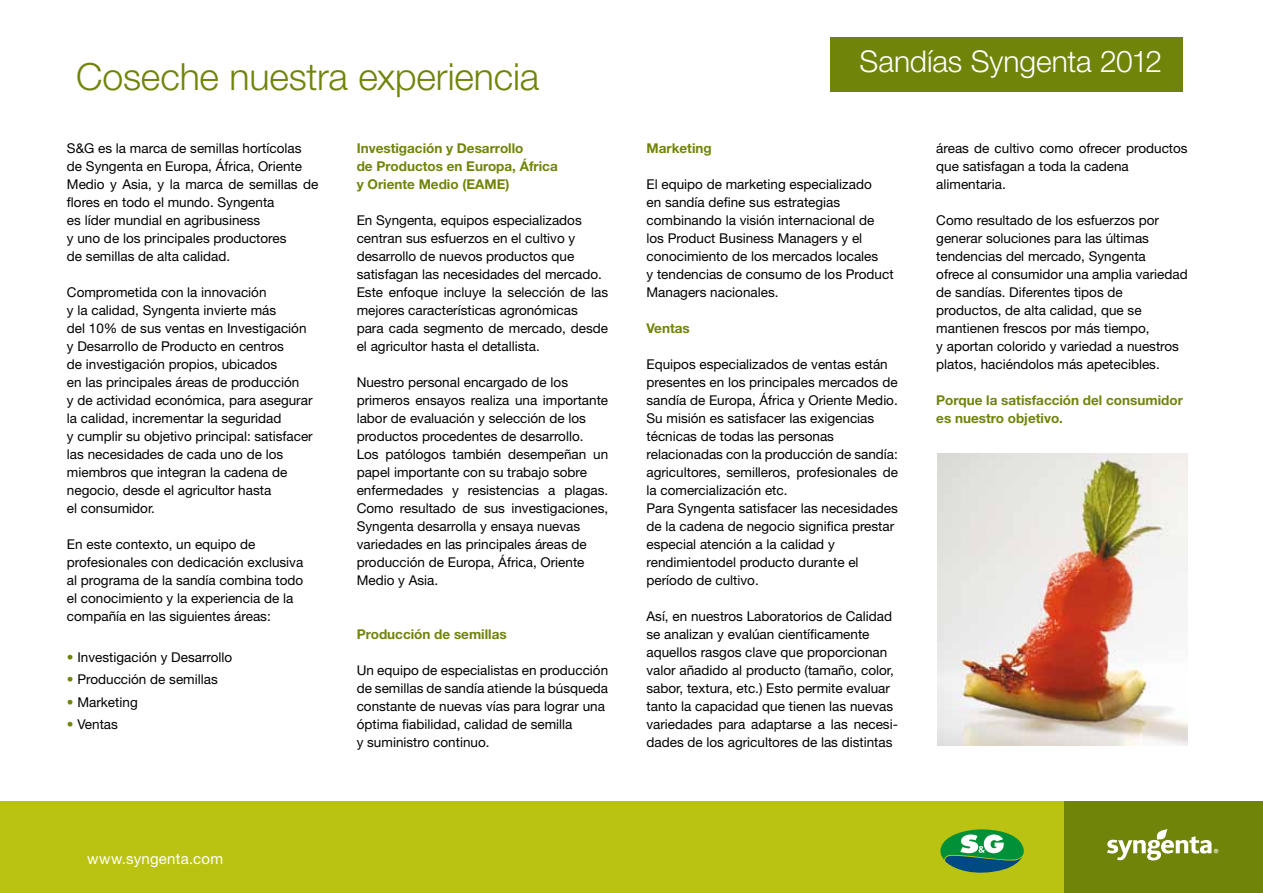
<style>
.page{position:relative;width:1263px;height:893px;background:#fff}
.page>*{position:absolute;margin:0;border:0;box-sizing:border-box;transform-origin:0 0}
.t1{font:300 37.5px "Helvetica Neue LT Std";letter-spacing:-.005em;color:#71840a}
.t2{font:300 30px "Helvetica Neue LT Std";letter-spacing:-.005em;color:#fff}
.t3{font:15px "Helvetica Neue LT Std";letter-spacing:.02em;color:#fff}
.t4{font:13.5px/18px "Helvetica Neue LT Std";color:#000}
.t5{font:700 13.5px/18px "Helvetica Neue LT Std";color:#71840a}
.s1{color:#71840a}
</style>
<div class="page">
<div style="left:0;top:801px;width:1263px;height:92px;background:#bac312"></div>
<div style="left:1064px;top:801px;width:199px;height:92px;background:#71840a"></div>
<div style="left:830px;top:37px;width:353px;height:54px;background:#71840a"></div>
<svg style="left:1107px;top:829px;width:111px;height:31px"></svg>
<svg style="left:940px;top:829px;width:84px;height:44px"></svg>
<img style="left:937px;top:453px;width:250px;height:293px">
<h1 class="t1" style="left:76px;top:54px;width:464px">Coseche nuestra experiencia</h1>
<p class="t4" style="left:67px;top:139px;width:253px">S&amp;G es la marca de semillas hortícolas de Syngenta en Europa, África, Oriente Medio y Asia, y la marca de semillas de flores en todo el mundo. Syngenta<br>es líder mundial en agribusiness<br>y uno de los principales productores<br>de semillas de alta calidad.</p>
<p class="t4" style="left:67px;top:283px;width:247px">Comprometida con la innovación<br>y la calidad, Syngenta invierte más<br>del 10% de sus ventas en Investigación y Desarrollo de Producto en centros<br>de investigación propios, ubicados<br>en las principales áreas de producción<br>y de actividad económica, para asegurar la calidad, incrementar la seguridad<br>y cumplir su objetivo principal: satisfacer las necesidades de cada uno de los miembros que integran la cadena de negocio, desde el agricultor hasta<br>el consumidor.</p>
<p class="t4" style="left:67px;top:535px;width:238px">En este contexto, un equipo de profesionales con dedicación exclusiva al programa de la sandía combina todo el conocimiento y la experiencia de la compañía en las siguientes áreas:</p>
<p class="t4" style="left:67px;top:648px;width:167px"><span class="s1">•</span> Investigación y Desarrollo</p>
<p class="t4" style="left:67px;top:670px;width:152px"><span class="s1">•</span> Producción de semillas</p>
<p class="t4" style="left:67px;top:693px;width:72px"><span class="s1">•</span> Marketing</p>
<p class="t4" style="left:67px;top:715px;width:53px"><span class="s1">•</span> Ventas</p>
<p class="t5" style="left:357px;top:139px;width:203px">Investigación y Desarrollo<br>de Productos en Europa, África y Oriente Medio (EAME)</p>
<p class="t4" style="left:357px;top:211px;width:253px">En Syngenta, equipos especializados centran sus esfuerzos en el cultivo y desarrollo de nuevos productos que satisfagan las necesidades del mercado.<br>Este enfoque incluye la selección de las mejores características agronómicas<br>para cada segmento de mercado, desde el agricultor hasta el detallista.</p>
<p class="t4" style="left:357px;top:373px;width:253px">Nuestro personal encargado de los primeros ensayos realiza una importante labor de evaluación y selección de los productos procedentes de desarrollo.<br>Los patólogos también desempeñan un papel importante con su trabajo sobre enfermedades y resistencias a plagas.<br>Como resultado de sus investigaciones, Syngenta desarrolla y ensaya nuevas variedades en las principales áreas de producción de Europa, África, Oriente Medio y Asia.</p>
<p class="t5" style="left:357px;top:625px;width:151px">Producción de semillas</p>
<p class="t4" style="left:357px;top:661px;width:253px">Un equipo de especialistas en producción de semillas de sandía atiende la búsqueda constante de nuevas vías para lograr una óptima fiabilidad, calidad de semilla<br>y suministro continuo.</p>
<h2 class="t2" style="left:860px;top:43px;width:304px">Sandías Syngenta 2012</h2>
<p class="t5" style="left:646px;top:139px;width:67px">Marketing</p>
<p class="t4" style="left:646px;top:175px;width:249px">El equipo de marketing especializado<br>en sandía define sus estrategias combinando la visión internacional de los Product Business Managers y el conocimiento de los mercados locales<br>y tendencias de consumo de los Product Managers nacionales.</p>
<p class="t5" style="left:646px;top:319px;width:45px">Ventas</p>
<p class="t4" style="left:646px;top:355px;width:253px">Equipos especializados de ventas están presentes en los principales mercados de sandía de Europa, África y Oriente Medio.<br>Su misión es satisfacer las exigencias técnicas de todas las personas relacionadas con la producción de sandía: agricultores, semilleros, profesionales de la comercialización etc.<br>Para Syngenta satisfacer las necesidades de la cadena de negocio significa prestar especial atención a la calidad y rendimientodel producto durante el período de cultivo.</p>
<p class="t4" style="left:646px;top:607px;width:253px">Así, en nuestros Laboratorios de Calidad se analizan y evalúan científicamente aquellos rasgos clave que proporcionan valor añadido al producto (tamaño, color, sabor, textura, etc.) Esto permite evaluar tanto la capacidad que tienen las nuevas variedades para adaptarse a las necesi&shy;dades de los agricultores de las distintas</p>
<p class="t4" style="left:936px;top:139px;width:253px">áreas de cultivo como ofrecer productos que satisfagan a toda la cadena alimentaria.</p>
<p class="t4" style="left:936px;top:211px;width:253px">Como resultado de los esfuerzos por generar soluciones para las últimas tendencias del mercado, Syngenta<br>ofrece al consumidor una amplia variedad de sandías. Diferentes tipos de productos, de alta calidad, que se mantienen frescos por más tiempo,<br>y aportan colorido y variedad a nuestros platos, haciéndolos más apetecibles.</p>
<p class="t5" style="left:936px;top:391px;width:248px">Porque la satisfacción del consumidor es nuestro objetivo.</p>
<p class="t3" style="left:87px;top:850px;width:138px">www.syngenta.com</p>
</div>
